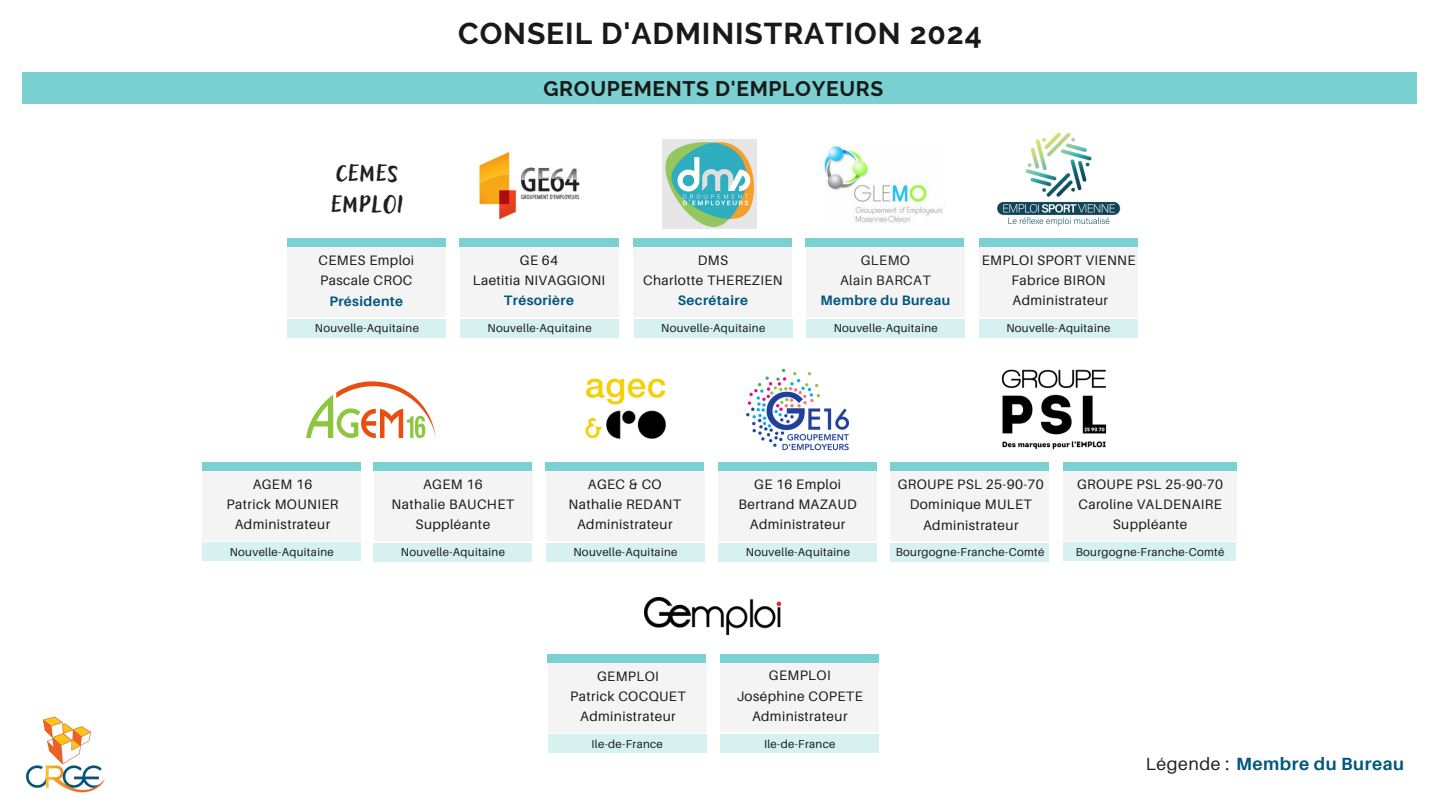
<style>
.page{position:relative;width:1440px;height:810px;background:#fff}
.page>*{position:absolute;margin:0;border:0;box-sizing:border-box;transform-origin:0 0}
.t1{font:31.7px/31.5px "Adlery Pro Blockletter";letter-spacing:.03em;color:#202020}
.t2{font:700 30px "Raleway";letter-spacing:.03em;color:#191919}
.t3{font:700 21px "Raleway";letter-spacing:.03em;color:#191919}
.t4{font:700 17.7px "Aileron";letter-spacing:.03em;color:#00577e}
.t5{font:13.7px/20.2px "Aileron";letter-spacing:.03em;color:#191919;text-align:center}
.t6{font:13.7px/20.2px "Aileron";letter-spacing:.03em;color:#202020;text-align:center}
.t7{font:11.5px "Aileron";letter-spacing:.03em;color:#191919}
.s1{font-weight:700;color:#00577e}
.s2{font-weight:400;color:#202020}
</style>
<div class="page">
<div style="left:23px;top:72px;width:1394px;height:32px;background:#7bd1d1"></div>
<div style="left:460px;top:246px;width:159px;height:70px;background:#f4f4f4"></div>
<div style="left:460px;top:238px;width:159px;height:9px;background:#7bd1d1"></div>
<div style="left:633px;top:246px;width:159px;height:70px;background:#f4f4f4"></div>
<div style="left:633px;top:238px;width:159px;height:9px;background:#7bd1d1"></div>
<div style="left:979px;top:246px;width:159px;height:70px;background:#f4f4f4"></div>
<div style="left:979px;top:238px;width:159px;height:9px;background:#7bd1d1"></div>
<div style="left:460px;top:319px;width:159px;height:19px;background:#d7f1f1"></div>
<div style="left:634px;top:319px;width:159px;height:19px;background:#d7f1f1"></div>
<div style="left:979px;top:319px;width:159px;height:19px;background:#d7f1f1"></div>
<div style="left:202px;top:470px;width:159px;height:70px;background:#f4f4f4"></div>
<div style="left:202px;top:462px;width:159px;height:9px;background:#7bd1d1"></div>
<div style="left:202px;top:542px;width:159px;height:19px;background:#d7f1f1"></div>
<div style="left:374px;top:470px;width:159px;height:70px;background:#f4f4f4"></div>
<div style="left:373px;top:543px;width:159px;height:18px;background:#d7f1f1"></div>
<div style="left:373px;top:462px;width:159px;height:9px;background:#7bd1d1"></div>
<div style="left:546px;top:470px;width:159px;height:70px;background:#f4f4f4"></div>
<div style="left:545px;top:462px;width:159px;height:9px;background:#7bd1d1"></div>
<div style="left:718px;top:470px;width:159px;height:70px;background:#f4f4f4"></div>
<div style="left:718px;top:462px;width:159px;height:9px;background:#7bd1d1"></div>
<div style="left:890px;top:470px;width:159px;height:71px;background:#f4f4f4"></div>
<div style="left:890px;top:462px;width:159px;height:9px;background:#7bd1d1"></div>
<div style="left:1063px;top:470px;width:173px;height:70px;background:#f4f4f4"></div>
<div style="left:1063px;top:462px;width:173px;height:9px;background:#7bd1d1"></div>
<div style="left:546px;top:543px;width:159px;height:18px;background:#d7f1f1"></div>
<div style="left:718px;top:543px;width:159px;height:18px;background:#d7f1f1"></div>
<div style="left:890px;top:543px;width:159px;height:18px;background:#d7f1f1"></div>
<div style="left:1064px;top:542px;width:172px;height:19px;background:#d7f1f1"></div>
<div style="left:548px;top:662px;width:159px;height:70px;background:#f4f4f4"></div>
<div style="left:547px;top:654px;width:159px;height:9px;background:#7bd1d1"></div>
<div style="left:548px;top:734px;width:159px;height:19px;background:#d7f1f1"></div>
<div style="left:720px;top:661px;width:159px;height:71px;background:#f4f4f4"></div>
<div style="left:720px;top:734px;width:159px;height:19px;background:#d7f1f1"></div>
<div style="left:720px;top:654px;width:159px;height:9px;background:#7bd1d1"></div>
<img style="left:26px;top:716px;width:79px;height:77px">
<img style="left:821px;top:144px;width:122px;height:79px">
<img style="left:663px;top:140px;width:93px;height:88px">
<img style="left:1001px;top:369px;width:106px;height:81px">
<img style="left:746px;top:368px;width:102px;height:83px">
<img style="left:585px;top:378px;width:81px;height:61px">
<svg style="left:306px;top:381px;width:130px;height:57px"></svg>
<img style="left:644px;top:598px;width:136px;height:36px">
<img style="left:479px;top:152px;width:101px;height:68px">
<div style="left:806px;top:246px;width:159px;height:70px;background:#f4f4f4"></div>
<div style="left:805px;top:238px;width:159px;height:9px;background:#7bd1d1"></div>
<div style="left:806px;top:319px;width:158px;height:19px;background:#d7f1f1"></div>
<div style="left:287px;top:246px;width:159px;height:71px;background:#f4f4f4"></div>
<div style="left:287px;top:238px;width:159px;height:9px;background:#7bd1d1"></div>
<div style="left:287px;top:319px;width:159px;height:19px;background:#d7f1f1"></div>
<img style="left:997px;top:132px;width:124px;height:94px">
<h5 class="t1" style="left:331px;top:154px;width:73px">CEMES<br>EMPLOI</h5>
<p class="t5" style="left:318px;top:250px;width:97px">CEMES Emploi<br>Pascale CROC<br><span class="s1">Présidente</span></p>
<p class="t7" style="left:315px;top:321px;width:106px">Nouvelle-Aquitaine</p>
<h6 class="t2" style="left:458px;top:16px;width:525px">CONSEIL D'ADMINISTRATION 2024</h6>
<p class="t3" style="left:543px;top:76px;width:341px">GROUPEMENTS D'EMPLOYEURS</p>
<h6 class="t5" style="left:473px;top:250px;width:134px">GE 64<br>Laetitia NIVAGGIONI<br><span class="s1">Trésorière</span></h6>
<p class="t5" style="left:643px;top:250px;width:141px">DMS<br>Charlotte THEREZIEN<br><span class="s1">Secrétaire</span></p>
<p class="t5" style="left:982px;top:250px;width:155px">EMPLOI SPORT VIENNE<br>Fabrice BIRON<br>Administrateur</p>
<p class="t7" style="left:488px;top:321px;width:106px">Nouvelle-Aquitaine</p>
<p class="t7" style="left:661px;top:321px;width:106px">Nouvelle-Aquitaine</p>
<p class="t7" style="left:1006px;top:321px;width:106px">Nouvelle-Aquitaine</p>
<h6 class="t6" style="left:820px;top:250px;width:132px">GLEMO<br>Alain BARCAT<br><span class="s1">Membre du Bureau</span></h6>
<h6 class="t7" style="left:834px;top:321px;width:106px">Nouvelle-Aquitaine</h6>
<h6 class="t5" style="left:392px;top:474px;width:124px">AGEM 16<br>Nathalie BAUCHET<br>Suppléante</h6>
<p class="t5" style="left:568px;top:474px;width:114px">AGEC &amp; CO<br>Nathalie REDANT<br>Administrateur</p>
<p class="t5" style="left:739px;top:474px;width:120px">GE 16 Emploi<br>Bertrand MAZAUD<br>Administrateur</p>
<h6 class="t5" style="left:898px;top:474px;width:148px">GROUPE PSL 25-90-70<br>Dominique MULET<br>Administrateur</h6>
<p class="t5" style="left:1077px;top:474px;width:148px">GROUPE PSL 25-90-70<br>Caroline VALDENAIRE<br>Suppléante</p>
<p class="t7" style="left:573px;top:545px;width:106px">Nouvelle-Aquitaine</p>
<h6 class="t7" style="left:746px;top:545px;width:106px">Nouvelle-Aquitaine</h6>
<p class="t7" style="left:896px;top:545px;width:150px">Bourgogne-Franche-Comté</p>
<p class="t7" style="left:1076px;top:544px;width:150px">Bourgogne-Franche-Comté</p>
<p class="t5" style="left:227px;top:474px;width:113px">AGEM 16<br>Patrick MOUNIER<br>Administrateur</p>
<h6 class="t7" style="left:230px;top:544px;width:106px">Nouvelle-Aquitaine</h6>
<p class="t7" style="left:401px;top:545px;width:106px">Nouvelle-Aquitaine</p>
<p class="t5" style="left:737px;top:665px;width:127px">GEMPLOI<br>Joséphine COPETE<br>Administrateur</p>
<h6 class="t5" style="left:570px;top:666px;width:117px">GEMPLOI<br>Patrick COCQUET<br>Administrateur</h6>
<p class="t7" style="left:592px;top:736px;width:73px">Ile-de-France</p>
<h6 class="t7" style="left:764px;top:736px;width:73px">Ile-de-France</h6>
<p class="t4" style="left:1146px;top:753px;width:260px"><span class="s2">Légende :</span> Membre du Bureau</p>
</div>
